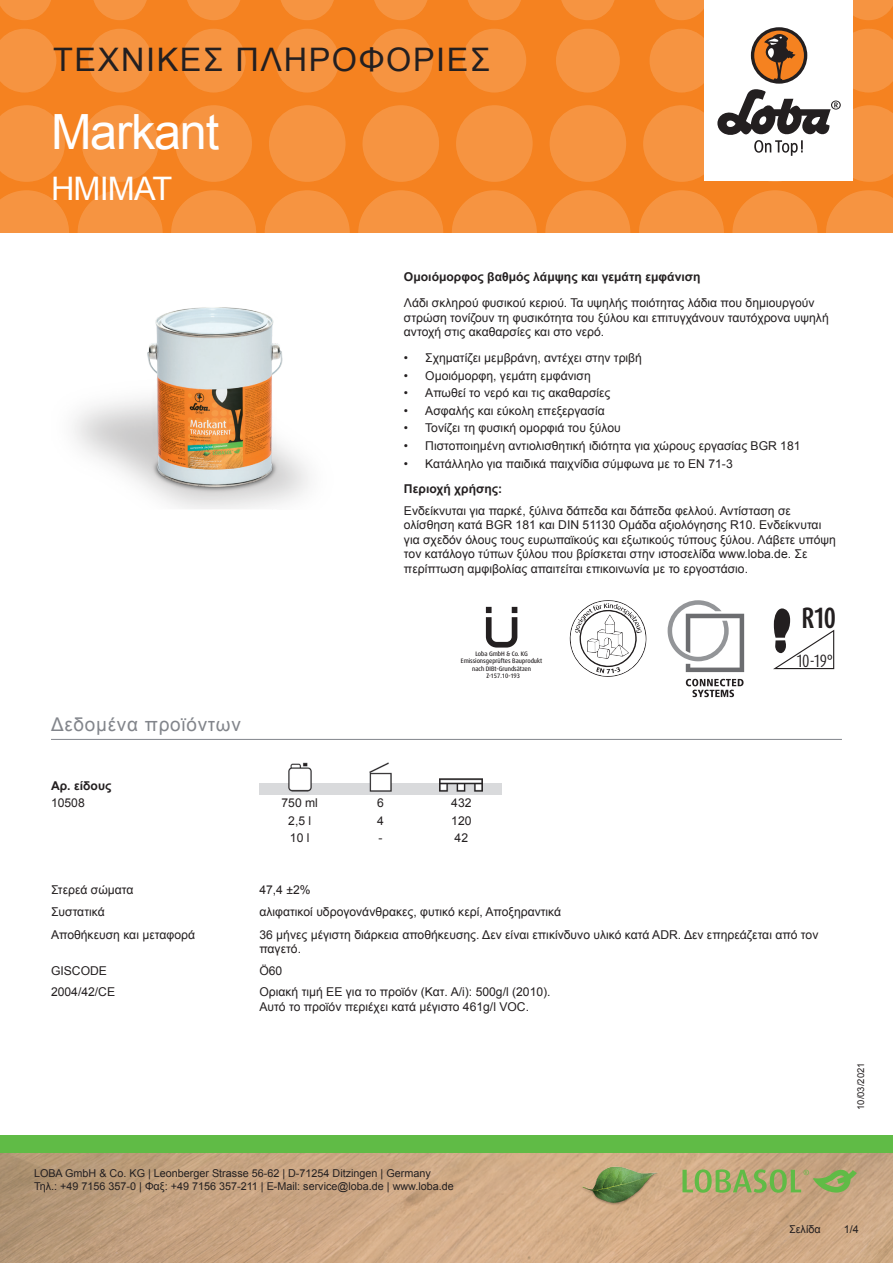
<style>
.page{position:relative;width:893px;height:1263px;background:#fff}
.page>*{position:absolute;margin:0;border:0;box-sizing:border-box;transform-origin:0 0}
.Produktname_Arial{font:48.6px "Arial";letter-spacing:-.025em;color:#fff}
.t1{font:32.4px "Arial";letter-spacing:.05em;color:#231f20}
.t2{font:32.4px "Arial";letter-spacing:-.025em;color:#fff}
.Logos_Erweiterung{font:700 24.15px "Dax Compact OT";color:#231f20}
.Titel_grau_Arial{font:18.9px "Arial";letter-spacing:.04em;color:#82858b}
.Logos_Erweiterung-2{font:14.55px "Dax Compact OT";color:#231f20}
.Text_Arial{font:12.15px/14.5px "Arial";color:#231f20}
.Text_Bold_Arial{font:700 12.15px "Arial";color:#231f20}
.Text_zentriert_Arial{font:12.15px "Arial";color:#231f20}
.t3{font:10.8px/12.9px "Arial";color:#231f20}
.t4{font:9.45px "Arial";color:#231f20}
.DIBT{font:500 expanded 6.45px/7.5px "Dax Pro";color:#231f20;text-align:center;scale:.82 1}
</style>
<div class="page">
<div style="left:0;top:0;width:893px;height:233px;background:#f58220"></div>
<svg style="left:0;top:190px;width:69px;height:43px"></svg>
<svg style="left:78px;top:190px;width:85px;height:85px;fill:#f69441"></svg>
<svg style="left:171px;top:190px;width:85px;height:85px;fill:#f69441"></svg>
<svg style="left:265px;top:190px;width:85px;height:85px;fill:#f69441"></svg>
<svg style="left:358px;top:190px;width:85px;height:85px;fill:#f69441"></svg>
<svg style="left:545px;top:190px;width:85px;height:85px;fill:#f69441"></svg>
<svg style="left:452px;top:190px;width:85px;height:85px;fill:#f69441"></svg>
<svg style="left:732px;top:190px;width:85px;height:85px;fill:#f69441"></svg>
<svg style="left:639px;top:190px;width:85px;height:85px;fill:#f69441"></svg>
<svg style="left:826px;top:190px;width:67px;height:43px"></svg>
<svg style="left:0;top:105px;width:65px;height:77px"></svg>
<svg style="left:82px;top:105px;width:76px;height:77px"></svg>
<svg style="left:175px;top:105px;width:77px;height:77px"></svg>
<svg style="left:269px;top:105px;width:76px;height:77px"></svg>
<svg style="left:456px;top:105px;width:77px;height:77px"></svg>
<svg style="left:362px;top:105px;width:77px;height:77px"></svg>
<svg style="left:550px;top:105px;width:76px;height:77px"></svg>
<svg style="left:0;top:29px;width:56px;height:63px"></svg>
<svg style="left:182px;top:29px;width:64px;height:63px"></svg>
<svg style="left:88px;top:29px;width:64px;height:63px"></svg>
<svg style="left:275px;top:29px;width:64px;height:63px"></svg>
<svg style="left:462px;top:29px;width:64px;height:63px"></svg>
<svg style="left:369px;top:29px;width:64px;height:63px"></svg>
<svg style="left:556px;top:29px;width:64px;height:63px"></svg>
<svg style="left:0;top:0;width:51px;height:20px"></svg>
<svg style="left:187px;top:0;width:53px;height:20px"></svg>
<svg style="left:468px;top:0;width:53px;height:20px"></svg>
<svg style="left:655px;top:0;width:49px;height:20px"></svg>
<svg style="left:93px;top:0;width:54px;height:20px"></svg>
<svg style="left:374px;top:0;width:54px;height:20px"></svg>
<svg style="left:281px;top:0;width:53px;height:20px"></svg>
<svg style="left:561px;top:0;width:54px;height:20px"></svg>
<svg style="left:853px;top:0;width:40px;height:20px"></svg>
<img style="left:0;top:1152px;width:893px;height:111px">
<div style="left:0;top:1135px;width:893px;height:17px;background:#60bb46"></div>
<div style="left:704px;top:0;width:149px;height:181px;background:#fff"></div>
<svg style="left:643px;top:29px;width:250px;height:153px"></svg>
<img style="left:578px;top:1161px;width:82px;height:81px">
<svg style="left:682px;top:1169px;width:175px;height:24px"></svg>
<hr style="left:51px;top:739px;width:791px;height:1px;background:#82858b">
<img style="left:259px;top:762px;width:243px;height:22px">
<img style="left:259px;top:784px;width:243px;height:10px">
<img style="left:73px;top:272px;width:249px;height:237px">
<svg style="left:486px;top:607px;width:31px;height:40px"></svg>
<svg style="left:570px;top:600px;width:76px;height:77px"></svg>
<svg style="left:686px;top:679px;width:57px;height:18px"></svg>
<svg style="left:668px;top:600px;width:76px;height:72px"></svg>
<svg style="left:773px;top:608px;width:61px;height:61px"></svg>
<h2 class="t1" style="left:53px;top:38px;width:439px">ΤΕΧΝΙΚΈΣ ΠΛΗΡΟΦΟΡΊ ΕΣ</h2>
<p class="Produktname_Arial" style="left:51px;top:100px;width:170px">Markant</p>
<h2 class="t2" style="left:51px;top:167px;width:123px">ΗΜΙΜΆΤ</h2>
<p class="Titel_grau_Arial" style="left:51px;top:711px;width:191px">Δεδομένα προϊόντων</p>
<p class="Text_Bold_Arial" style="left:404px;top:269px;width:298px">Ομοιόμορφος βαθμός λάμψης και γεμάτη εμφάνιση</p>
<p class="Text_Arial" style="left:404px;top:296px;width:426px">Λάδι σκληρού φυσικού κεριού. Τα υψηλής ποιότητας λάδια που δημιουργούν στρώση τονίζουν τη φυσικότητα του ξύλου και επιτυγχάνουν ταυτόχρονα υψηλή αντοχή στις ακαθαρσίες και στο νερό.</p>
<p class="Text_Arial" style="left:404px;top:351px;width:240px">• Σχηματίζει μεμβράνη, αντέχει στην τριβή</p>
<p class="Text_Arial" style="left:404px;top:368px;width:188px">• Ομοιόμορφη, γεμάτη εμφάνιση</p>
<p class="Text_Arial" style="left:404px;top:386px;width:208px">• Απωθεί το νερό και τις ακαθαρσίες</p>
<p class="Text_Arial" style="left:404px;top:403px;width:202px">• Ασφαλής και εύκολη επεξεργασία</p>
<p class="Text_Arial" style="left:404px;top:421px;width:218px">• Τονίζει τη φυσική ομορφιά του ξύλου</p>
<p class="Text_Arial" style="left:404px;top:439px;width:398px">• Πιστοποιημένη αντιολισθητική ιδιότητα για χώρους εργασίας BGR 181</p>
<p class="Text_Arial" style="left:404px;top:456px;width:330px">• Κατάλληλο για παιδικά παιχνίδια σύμφωνα με το EN 71-3</p>
<p class="Text_Bold_Arial" style="left:404px;top:481px;width:100px">Περιοχή χρήσης:</p>
<p class="Text_Arial" style="left:404px;top:503px;width:433px">Ενδείκνυται για παρκέ, ξύλινα δάπεδα και δάπεδα φελλού. Αντίσταση σε ολίσθηση κατά BGR 181 και DIN 51130 Ομάδα αξιολόγησης R10. Ενδείκνυται για σχεδόν όλους τους ευρωπαϊκούς και εξωτικούς τύπους ξύλου. Λάβετε υπόψη τον κατάλογο τύπων ξύλου που βρίσκεται στην ιστοσελίδα www.loba.de. Σε περίπτωση αμφιβολίας απαιτείται επικοινωνία με το εργοστάσιο.</p>
<p class="Logos_Erweiterung" style="left:802px;top:602px;width:36px">R10</p>
<p class="DIBT" style="left:461px;top:650px;width:101px">Loba GmbH &amp; Co. KG<br>Emissionsgeprüftes Bauprodukt nach DIBt-Grundsätzen<br>Z-157.10-193</p>
<p class="Logos_Erweiterung-2" style="left:797px;top:651px;width:38px">10-19°</p>
<p class="Text_Bold_Arial" style="left:51px;top:778px;width:62px">Αρ. είδους</p>
<p class="Text_Arial" style="left:51px;top:796px;width:35px">10508</p>
<p class="Text_zentriert_Arial" style="left:282px;top:795px;width:38px">750 ml</p>
<p class="Text_zentriert_Arial" style="left:377px;top:795px;width:8px">6</p>
<p class="Text_zentriert_Arial" style="left:451px;top:795px;width:22px">432</p>
<p class="Text_zentriert_Arial" style="left:288px;top:812px;width:24px">2,5 l</p>
<p class="Text_zentriert_Arial" style="left:377px;top:812px;width:8px">4</p>
<p class="Text_zentriert_Arial" style="left:451px;top:812px;width:22px">120</p>
<p class="Text_zentriert_Arial" style="left:290px;top:830px;width:21px">10 l</p>
<p class="Text_zentriert_Arial" style="left:379px;top:830px;width:6px">-</p>
<p class="Text_zentriert_Arial" style="left:455px;top:830px;width:15px">42</p>
<p class="Text_Arial" style="left:51px;top:882px;width:84px">Στερεά σώματα</p>
<p class="Text_Arial" style="left:259px;top:882px;width:53px">47,4 ±2%</p>
<p class="Text_Arial" style="left:51px;top:905px;width:55px">Συστατικά</p>
<p class="Text_Arial" style="left:259px;top:905px;width:303px">αλιφατικοί υδρογονάνθρακες, φυτικό κερί, Αποξηραντικά</p>
<p class="Text_Arial" style="left:51px;top:927px;width:146px">Αποθήκευση και μεταφορά</p>
<p class="Text_Arial" style="left:259px;top:927px;width:560px">36 μήνες μέγιστη διάρκεια αποθήκευσης. Δεν είναι επικίνδυνο υλικό κατά ADR. Δεν επηρεάζεται από τον παγετό.</p>
<p class="Text_Arial" style="left:51px;top:963px;width:58px">GISCODE</p>
<p class="Text_Arial" style="left:259px;top:963px;width:24px">Ö60</p>
<p class="Text_Arial" style="left:51px;top:985px;width:66px">2004/42/CE</p>
<p class="Text_Arial" style="left:259px;top:985px;width:293px">Οριακή τιμή ΕΕ για το προϊόν (Κατ. Α/i): 500g/l (2010).</p>
<p class="Text_Arial" style="left:259px;top:999px;width:271px">Αυτό το προϊόν περιέχει κατά μέγιστο 461g/l VOC.</p>
<p class="t3" style="left:34px;top:1167px;width:421px">LOBA GmbH &amp; Co. KG | Leonberger Strasse 56-62 | D-71254 Ditzingen | Germany<br>Τηλ.: +49 7156 357-0 | Φαξ: +49 7156 357-211 | E-Mail: service@loba.de | www.loba.de</p>
<p class="t4" style="left:855px;top:1110px;width:49px;rotate:-90deg">10/03/2021</p>
<p class="t3" style="left:789px;top:1222px;width:33px">Σελίδα</p>
<p class="t3" style="left:844px;top:1222px;width:17px">1/4</p>
</div>
